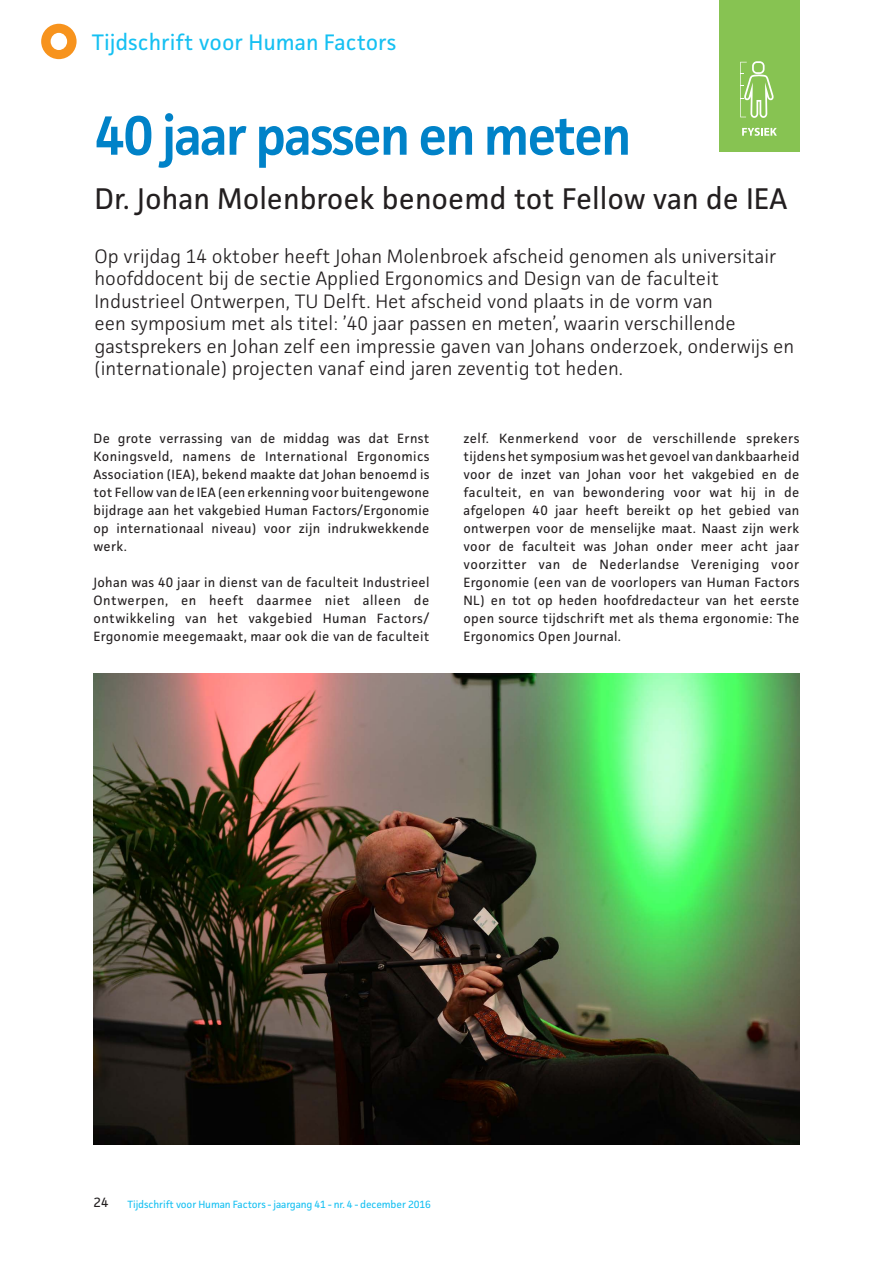
<style>
.page{position:relative;width:893px;height:1263px;background:#fff}
.page>*{position:absolute;margin:0;border:0;box-sizing:border-box;transform-origin:0 0}
.kop_blauw_TvE{font:600 55.5px "Facit";letter-spacing:-.04em;color:#0082c8}
.intro_TvE{font:30px "Facit";color:#231f20}
.t1{font:22.5px "Facit";color:#15c0f2}
.intro_TvE-2{font:300 19.5px/22.5px "Facit";color:#231f20}
.basistekst_TvE{font:13.5px/18px "Facit";letter-spacing:.02em;color:#231f20;text-align:justify}
.t2{font:10.5px "Facit";letter-spacing:-.01em;color:#15c0f2}
</style>
<div class="page">
<svg style="left:41px;top:24px;width:36px;height:35px"></svg>
<img style="left:94px;top:674px;width:705px;height:471px">
<div style="left:719px;top:0;width:80px;height:151px;background:#87c352"></div>
<svg style="left:742px;top:128px;width:35px;height:8px"></svg>
<svg style="left:740px;top:61px;width:34px;height:57px"></svg>
<h3 class="t1" style="left:92px;top:28px;width:306px">Tijdschrift voor Human Factors</h3>
<p class="kop_blauw_TvE" style="left:94px;top:101px;width:538px">40 jaar passen en meten</p>
<p class="intro_TvE" style="left:94px;top:180px;width:694px">Dr. Johan Molenbroek benoemd tot Fellow van de IEA</p>
<p class="intro_TvE-2" style="left:94px;top:244px;width:701px">Op vrijdag 14 oktober heeft Johan Molenbroek afscheid genomen als universitair hoofddocent bij de sectie Applied Ergonomics and Design van de faculteit Industrieel Ontwerpen, TU Delft. Het afscheid vond plaats in de vorm van<br>een symposium met als titel: ’40 jaar passen en meten’, waarin verschillende gastsprekers en Johan zelf een impressie gaven van Johans onderzoek, onderwijs en (internationale) projecten vanaf eind jaren zeventig tot heden.</p>
<p class="basistekst_TvE" style="left:94px;top:429px;width:338px">De grote verrassing van de middag was dat Ernst Koningsveld, namens de International Ergonomics Association (IEA), bekend maakte dat Johan benoemd is tot Fellow van de IEA (een erkenning voor buitengewone bijdrage aan het vakgebied Human Factors/Ergonomie op internationaal niveau) voor zijn indrukwekkende werk.</p>
<p class="basistekst_TvE" style="left:94px;top:573px;width:337px">Johan was 40 jaar in dienst van de faculteit Industrieel Ontwerpen, en heeft daarmee niet alleen de ontwikkeling van het vakgebied Human Factors/ Ergonomie meegemaakt, maar ook die van de faculteit</p>
<p class="basistekst_TvE" style="left:463px;top:429px;width:337px">zelf. Kenmerkend voor de verschillende sprekers tijdens het symposium was het gevoel van dankbaarheid voor de inzet van Johan voor het vakgebied en de faculteit, en van bewondering voor wat hij in de afgelopen 40 jaar heeft bereikt op het gebied van ontwerpen voor de menselijke maat. Naast zijn werk voor de faculteit was Johan onder meer acht jaar voorzitter van de Nederlandse Vereniging voor Ergonomie (een van de voorlopers van Human Factors NL) en tot op heden hoofdredacteur van het eerste open source tijdschrift met als thema ergonomie: The Ergonomics Open Journal.</p>
<p class="basistekst_TvE" style="left:94px;top:1193px;width:16px">24</p>
<p class="t2" style="left:128px;top:1197px;width:305px">Tijdschrift voor Human Factors - jaargang 41 - nr. 4 - december 2016</p>
</div>
